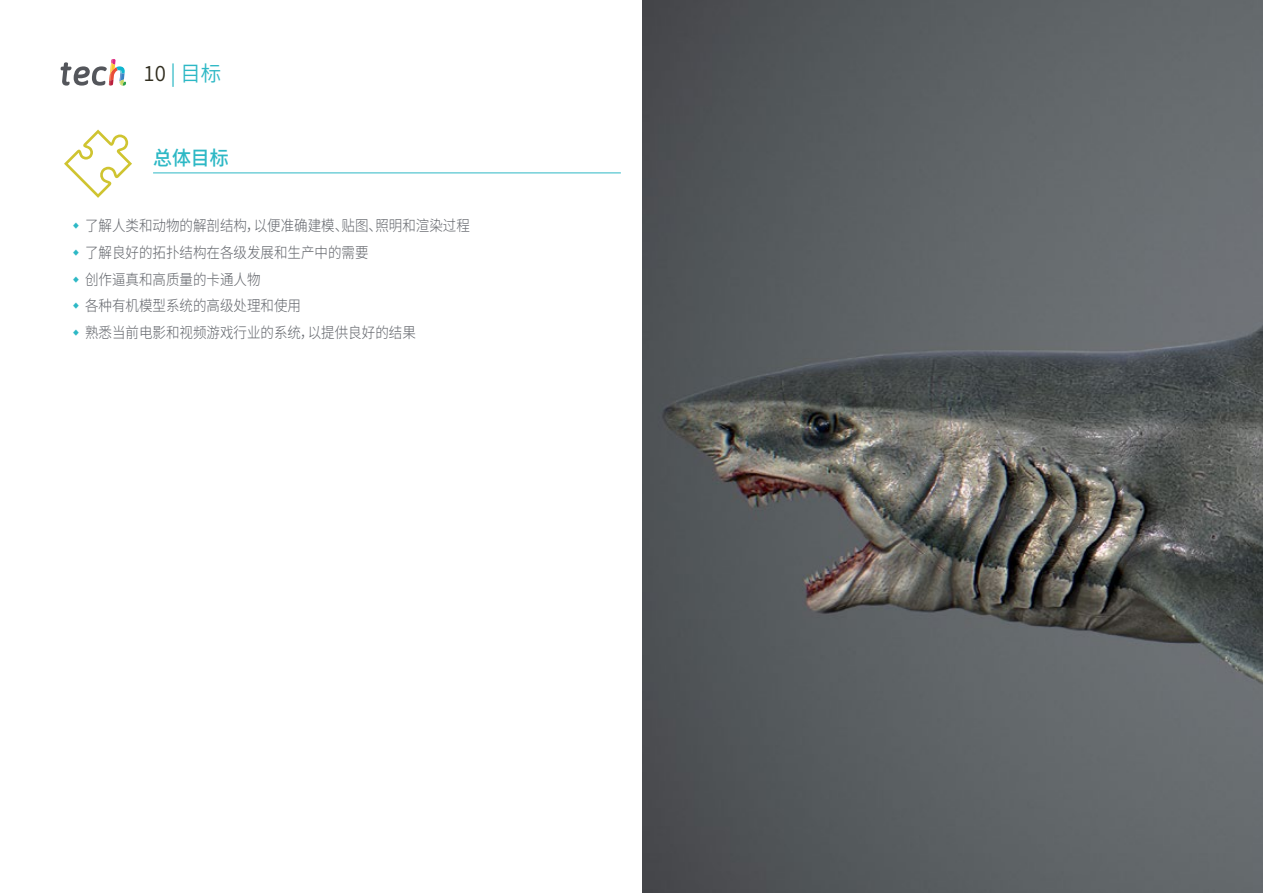
<style>
.page{position:relative;width:1263px;height:893px;background:#fff}
.page>*{position:absolute;margin:0;border:0;box-sizing:border-box;transform-origin:0 0}
.t1{font:21px "Source Han Sans CN";color:#2db8c5}
.t2{font:500 19.5px "Source Han Sans CN";color:#2db8c5}
.t3{font:300 15px/26.7px "Source Han Sans CN";color:#61646a;scale:.9 1}
.s1{color:#312e20}
</style>
<div class="page">
<img style="left:642px;top:0;width:621px;height:893px">
<hr style="left:153px;top:173px;width:468px;height:1px;background:#2db8c5">
<svg style="left:64px;top:130px;width:68px;height:68px"></svg>
<svg style="left:61px;top:59px;width:65px;height:27px"></svg>
<h1 class="t1" style="left:144px;top:61px;width:79px"><span class="s1">10</span> | 目标</h1>
<h2 class="t2" style="left:153px;top:147px;width:77px">总体目标</h2>
<p class="t3" style="left:85px;top:212px;width:429px">了解人类和动物的解剖结构，以便准确建模、贴图、照明和渲染过程了解良好的拓扑结构在各级发展和生产中的需要<br>创作逼真和高质量的卡通人物<br>各种有机模型系统的高级处理和使用<br>熟悉当前电影和视频游戏行业的系统，以提供良好的结果</p>
</div>
